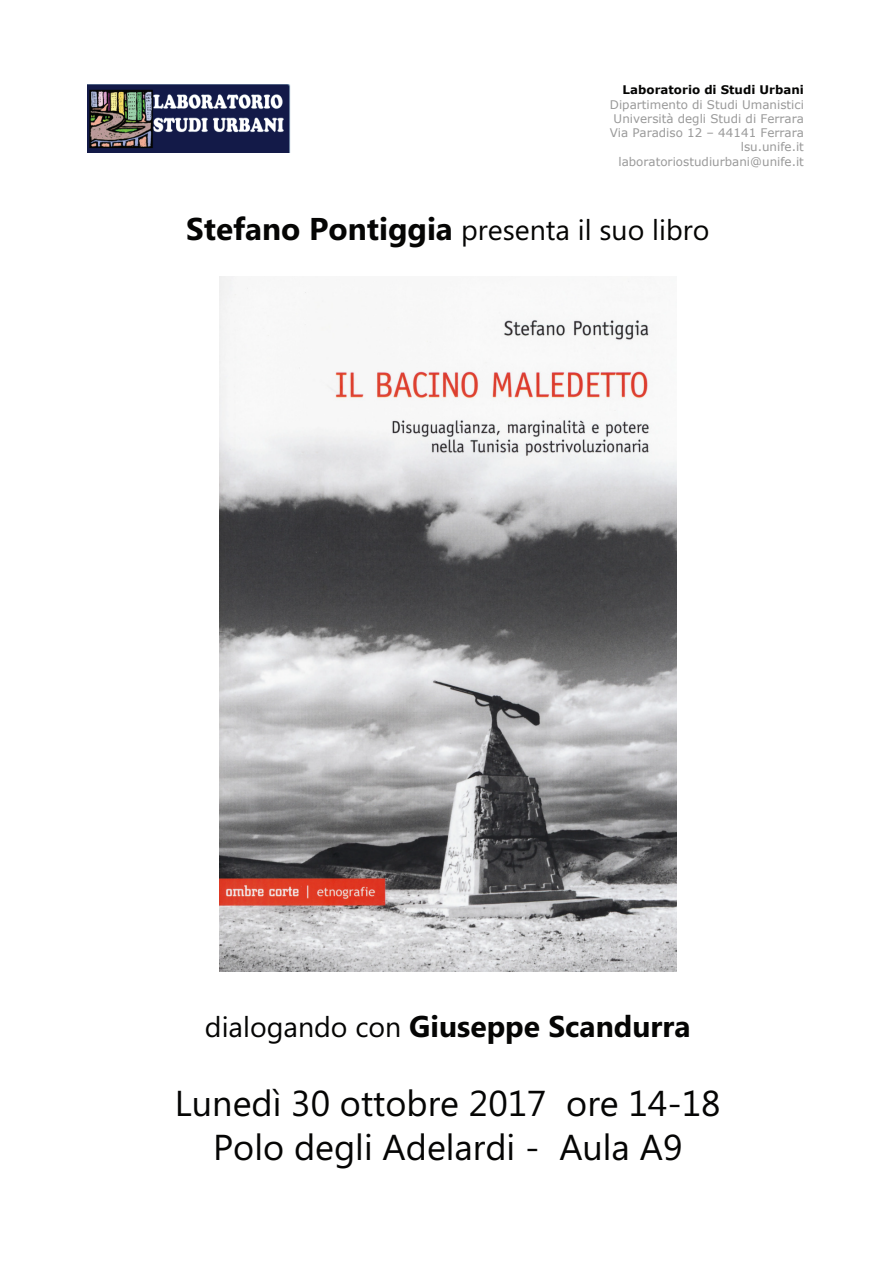
<style>
.page{position:relative;width:893px;height:1263px;background:#fff}
.page>*{position:absolute;margin:0;border:0;box-sizing:border-box;transform-origin:0 0}
.t1{font:36px/43.2px "Microsoft Phags Pa";color:#050504;text-align:center}
.t2{font:700 30px "Microsoft Phags Pa";color:#050504}
.t3{font:28.5px "Microsoft Phags Pa";color:#050504}
.t4{font:11.85px/14.2px "Verdana";color:#999;text-align:right}
.t5{font:700 11.85px "Verdana";color:#050504}
.s1{font-weight:700;font-size:31.5px}
.s2{font-weight:400;font-size:28.5px}
</style>
<div class="page">
<img style="left:87px;top:85px;width:204px;height:67px">
<img style="left:219px;top:276px;width:458px;height:696px">
<p class="t5" style="left:623px;top:82px;width:183px">Laboratorio di Studi Urbani</p>
<p class="t4" style="left:610px;top:97px;width:196px">Dipartimento di Studi Umanistici<br>Università degli Studi di Ferrara<br>Via Paradiso 12 – 44141 Ferrara lsu.unife.it laboratoriostudiurbani@unife.it</p>
<h3 class="t3" style="left:186px;top:211px;width:525px"><span class="s1">Stefano Pontiggia</span> presenta il suo libro</h3>
<h2 class="t2" style="left:205px;top:1005px;width:487px"><span class="s2">dialogando con</span> Giuseppe Scandurra</h2>
<h1 class="t1" style="left:175px;top:1080px;width:547px">Lunedì 30 ottobre 2017 ore 14-18<br>Polo degli Adelardi - Aula A9</h1>
</div>
